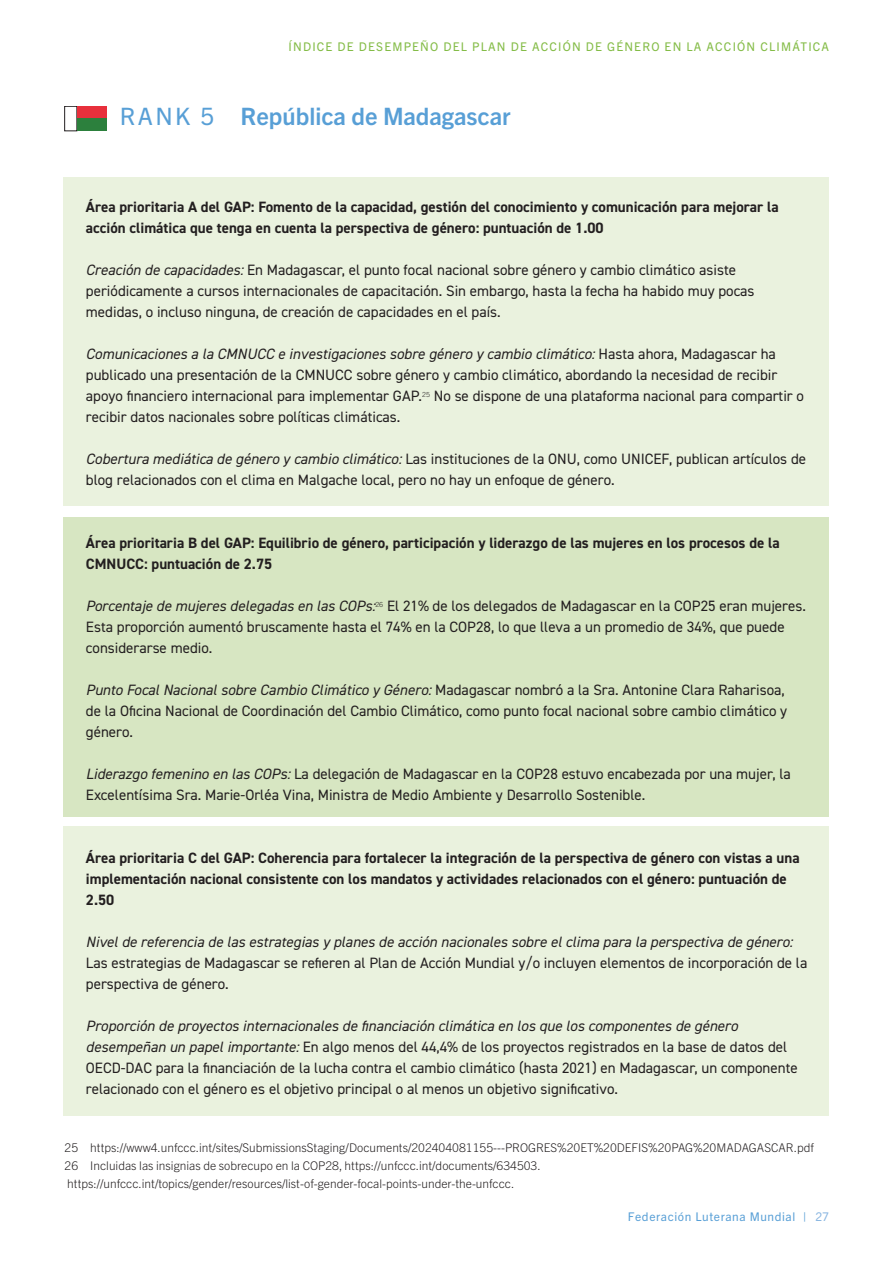
<style>
.page{position:relative;width:893px;height:1263px;background:#fff}
.page>*{position:absolute;margin:0;border:0;box-sizing:border-box;transform-origin:0 0}
.LWF_Heading_MAIN{font:700 24px "Trade Gothic Next LT Pro";color:#589fd6}
.GAP_Priority_area_REGULAR{font:15px/21px "DIN2014";color:#231f20}
.GAP_Priority_area_BOLD{font:700 15px/21px "DIN2014";color:#231f20}
.LWF_footnotes{font:300 12px "Trade Gothic Next LT Pro";color:#231f20}
.t1{font:12px "Trade Gothic Next LT Pro";letter-spacing:.1em;color:#84bc47}
.t2{font:12px "Trade Gothic Next LT Pro";letter-spacing:.05em;color:#589fd6}
.s1{font-weight:400}
.s2{font-style:italic}
.s3{color:#8ab6e1}
</style>
<div class="page">
<div style="left:64px;top:177px;width:765px;height:329px;background:#eaf2de"></div>
<div style="left:64px;top:826px;width:765px;height:289px;background:#eaf2de"></div>
<div style="left:64px;top:517px;width:765px;height:299px;background:#d7e6c2"></div>
<div style="left:77px;top:106px;width:29px;height:13px;background:#e8303c"></div>
<div style="left:77px;top:119px;width:29px;height:12px;background:#2c803d"></div>
<p class="t1" style="left:289px;top:38px;width:542px">ÍNDICE DE DESEMPEÑO DEL PLAN DE ACCIÓN DE GÉNERO EN LA ACCIÓN CLIMÁTICA</p>
<p class="LWF_Heading_MAIN" style="left:120px;top:99px;width:392px"><span class="s1">RANK 5</span> República de Madagascar</p>
<p class="GAP_Priority_area_BOLD" style="left:86px;top:196px;width:694px">Área prioritaria A del GAP: Fomento de la capacidad, gestión del conocimiento y comunicación para mejorar la acción climática que tenga en cuenta la perspectiva de género: puntuación de 1.00</p>
<p class="GAP_Priority_area_REGULAR" style="left:86px;top:259px;width:670px"><span class="s2">Creación de capacidades:</span> En Madagascar, el punto focal nacional sobre género y cambio climático asiste periódicamente a cursos internacionales de capacitación. Sin embargo, hasta la fecha ha habido muy pocas medidas, o incluso ninguna, de creación de capacidades en el país.</p>
<p class="GAP_Priority_area_REGULAR" style="left:86px;top:343px;width:720px"><span class="s2">Comunicaciones a la CMNUCC e investigaciones sobre género y cambio climático:</span> Hasta ahora, Madagascar ha publicado una presentación de la CMNUCC sobre género y cambio climático, abordando la necesidad de recibir apoyo financiero internacional para implementar GAP.<sup>25</sup> No se dispone de una plataforma nacional para compartir o recibir datos nacionales sobre políticas climáticas.</p>
<p class="GAP_Priority_area_REGULAR" style="left:86px;top:448px;width:722px"><span class="s2">Cobertura mediática de género y cambio climático:</span> Las instituciones de la ONU, como UNICEF, publican artículos de blog relacionados con el clima en Malgache local, pero no hay un enfoque de género.</p>
<p class="GAP_Priority_area_BOLD" style="left:86px;top:532px;width:695px">Área prioritaria B del GAP: Equilibrio de género, participación y liderazgo de las mujeres en los procesos de la<br>CMNUCC: puntuación de 2.75</p>
<p class="GAP_Priority_area_REGULAR" style="left:86px;top:595px;width:722px"><span class="s2">Porcentaje de mujeres delegadas en las COPs:</span><sup>26</sup> El 21% de los delegados de Madagascar en la COP25 eran mujeres.<br>Esta proporción aumentó bruscamente hasta el 74% en la COP28, lo que lleva a un promedio de 34%, que puede considerarse medio.</p>
<p class="GAP_Priority_area_REGULAR" style="left:86px;top:679px;width:703px"><span class="s2">Punto Focal Nacional sobre Cambio Climático y Género:</span> Madagascar nombró a la Sra. Antonine Clara Raharisoa, de la Oficina Nacional de Coordinación del Cambio Climático, como punto focal nacional sobre cambio climático y género.</p>
<p class="GAP_Priority_area_REGULAR" style="left:86px;top:763px;width:706px"><span class="s2">Liderazgo femenino en las COPs:</span> La delegación de Madagascar en la COP28 estuvo encabezada por una mujer, la<br>Excelentísima Sra. Marie-Orléa Vina, Ministra de Medio Ambiente y Desarrollo Sostenible.</p>
<p class="GAP_Priority_area_BOLD" style="left:86px;top:847px;width:715px">Área prioritaria C del GAP: Coherencia para fortalecer la integración de la perspectiva de género con vistas a una implementación nacional consistente con los mandatos y actividades relacionados con el género: puntuación de<br>2.50</p>
<p class="GAP_Priority_area_REGULAR" style="left:86px;top:931px;width:723px"><span class="s2">Nivel de referencia de las estrategias y planes de acción nacionales sobre el clima para la perspectiva de género:<br></span>Las estrategias de Madagascar se refieren al Plan de Acción Mundial y/o incluyen elementos de incorporación de la perspectiva de género.</p>
<p class="GAP_Priority_area_REGULAR" style="left:86px;top:1015px;width:713px"><span class="s2">Proporción de proyectos internacionales de financiación climática en los que los componentes de género desempeñan un papel importante:</span> En algo menos del 44,4% de los proyectos registrados en la base de datos del OECD-DAC para la financiación de la lucha contra el cambio climático (hasta 2021) en Madagascar, un componente relacionado con el género es el objetivo principal o al menos un objetivo significativo.</p>
<p class="LWF_footnotes" style="left:65px;top:1139px;width:751px">25 https://www4.unfccc.int/sites/SubmissionsStaging/Documents/202404081155---PROGRES%20ET%20DEFIS%20PAG%20MADAGASCAR.pdf</p>
<p class="LWF_footnotes" style="left:65px;top:1157px;width:478px">26 Incluidas las insignias de sobrecupo en la COP28, https://unfccc.int/documents/634503.</p>
<p class="LWF_footnotes" style="left:67px;top:1175px;width:449px">https://unfccc.int/topics/gender/resources/list-of-gender-focal-points-under-the-unfccc.</p>
<p class="t2" style="left:628px;top:1208px;width:203px">Federación Luterana Mundial | <span class="s3">27</span></p>
</div>
